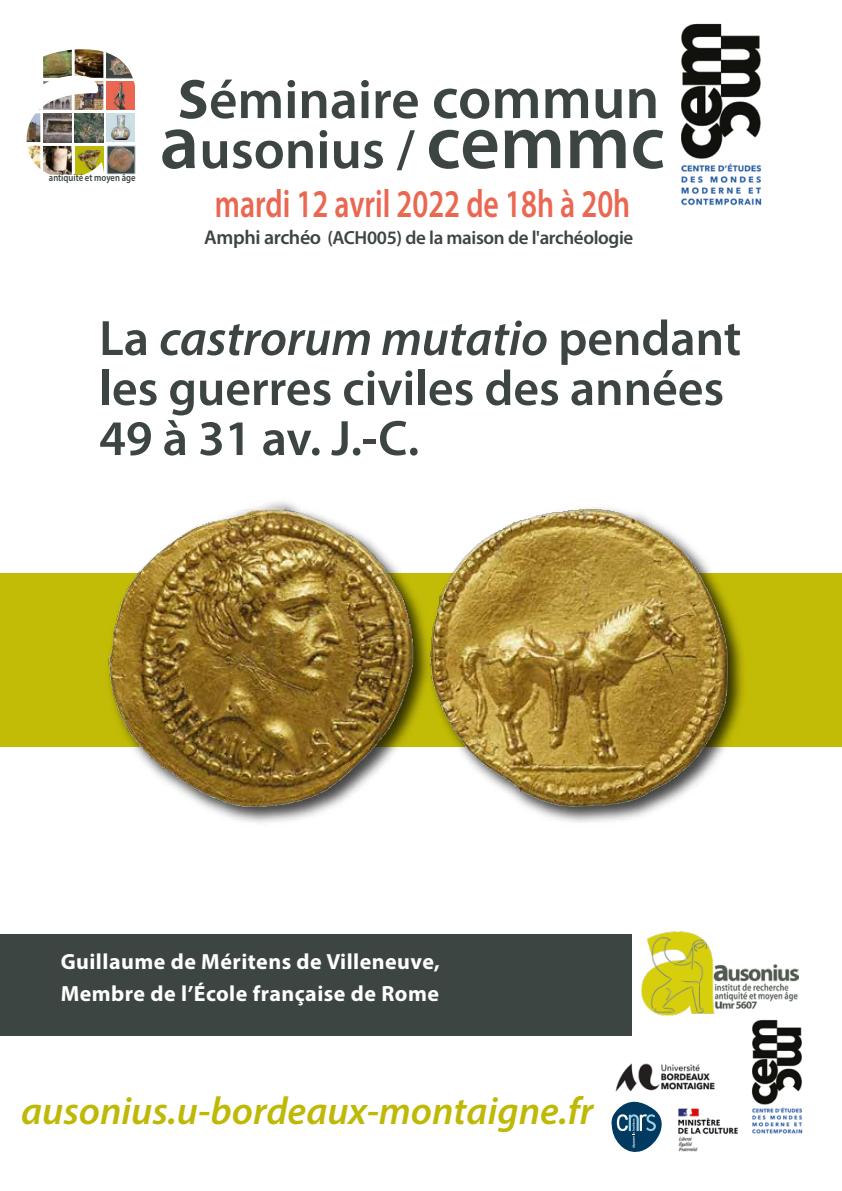
<style>
.page{position:relative;width:842px;height:1191px;background:#fff}
.page>*{position:absolute;margin:0;border:0;box-sizing:border-box;transform-origin:0 0}
.t1{font:600 55.2px/50px "Myriad Pro";color:#3d4543;text-align:center}
.t2{font:600 50px/50px "Myriad Pro";letter-spacing:-.005em;color:#3d4543}
.t3{font:600 39.4px "Myriad Pro";color:#ea6752;scale:.75 1}
.t4{font:italic 600 39px "Myriad Pro";color:#beb906}
.t5{font:700 22px/32px "Myriad Pro";letter-spacing:.02em;color:#fff}
.t6{font:600 19px "Myriad Pro";letter-spacing:-.02em;color:#3d4543}
.t7{font:600 10.2px "Myriad Pro";color:#3d4543;scale:.85 1}
.s1{font-size:77px}
.s2{font-size:59.2px}
.s3{font-size:77.8px}
.s4{font-size:20px}
.s5{font-style:italic}
</style>
<div class="page">
<div style="left:0;top:933px;width:631px;height:102px;background:#3d4543"></div>
<img style="left:641px;top:931px;width:157px;height:84px">
<svg style="left:611px;top:1101px;width:51px;height:51px"></svg>
<img style="left:615px;top:1063px;width:100px;height:29px">
<div style="left:0;top:573px;width:842px;height:173px;background:#c3bc06"></div>
<svg style="left:106px;top:52px;width:27px;height:26px"></svg>
<img style="left:108px;top:53px;width:24px;height:22px">
<svg style="left:75px;top:146px;width:28px;height:29px"></svg>
<img style="left:78px;top:150px;width:23px;height:20px">
<svg style="left:107px;top:145px;width:29px;height:29px"></svg>
<img style="left:108px;top:147px;width:26px;height:25px">
<div style="left:106px;top:81px;width:29px;height:29px;background:#ea6752"></div>
<img style="left:113px;top:83px;width:13px;height:26px">
<img style="left:27px;top:113px;width:13px;height:29px">
<img style="left:75px;top:113px;width:28px;height:29px">
<img style="left:75px;top:81px;width:28px;height:29px">
<img style="left:43px;top:146px;width:29px;height:29px">
<img style="left:43px;top:81px;width:29px;height:29px">
<img style="left:75px;top:49px;width:28px;height:29px">
<img style="left:43px;top:113px;width:29px;height:29px">
<img style="left:43px;top:50px;width:29px;height:28px">
<img style="left:27px;top:146px;width:13px;height:23px">
<div style="left:106px;top:113px;width:29px;height:29px;background:#ccdfe5"></div>
<img style="left:111px;top:116px;width:20px;height:24px">
<img style="left:678px;top:1108px;width:60px;height:44px">
<img style="left:681px;top:23px;width:81px;height:183px">
<img style="left:747px;top:1012px;width:56px;height:122px">
<img style="left:101px;top:501px;width:646px;height:322px">
<p class="t7" style="left:49px;top:171px;width:103px">antiquité et moyen âge</p>
<p class="t1" style="left:160px;top:73px;width:507px"><span class="s1">s</span>éminaire <span class="s2">commun </span><span class="s3">a</span>usonius / <span class="s1">cemmc</span></p>
<p class="t3" style="left:215px;top:178px;width:555px">mardi 12 avril 2022 de 18h à 20h</p>
<p class="t6" style="left:204px;top:226px;width:430px"><span class="s4">Amphi archéo</span> (ACH005) de la maison de l'archéologie</p>
<p class="t2" style="left:99px;top:312px;width:644px">La <span class="s5">castrorum mutatio</span> pendant les guerres civiles des années<br>49 à 31 av. J.-C.</p>
<p class="t5" style="left:61px;top:944px;width:381px">Guillaume de Méritens de Villeneuve,<br>Membre de l’École française de Rome</p>
<p class="t4" style="left:21px;top:1086px;width:574px">ausonius.u-bordeaux-montaigne.fr</p>
</div>
